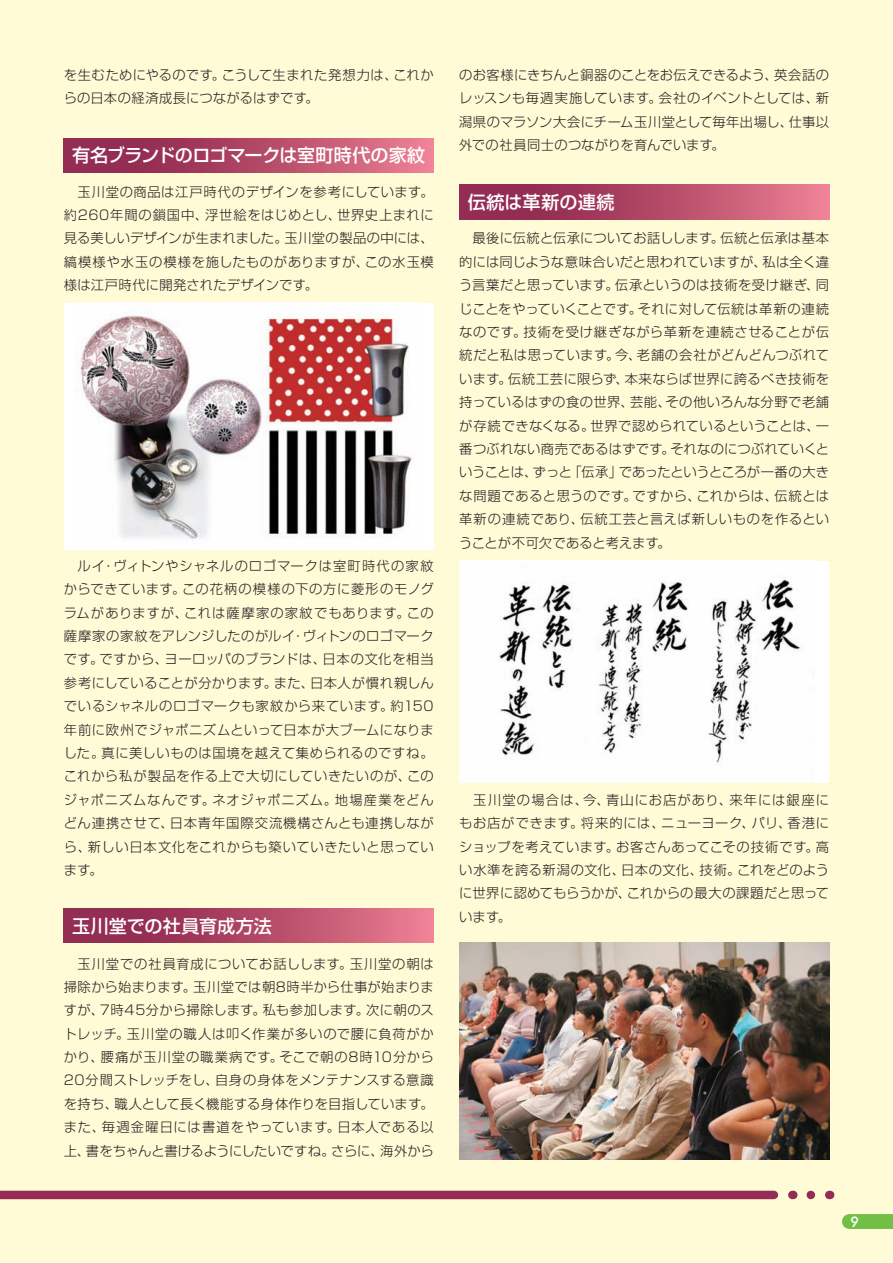
<style>
.page{position:relative;width:893px;height:1263px;background:#fffbd6}
.page>*{position:absolute;margin:0;border:0;box-sizing:border-box;transform-origin:0 0}
.t1{font:500 18px "Shin Go Pro";letter-spacing:-.005em;color:#fff}
.t2{font:500 13.8px "Futura";color:#fff}
.t3{font:300 13.35px/23.4px "Shin Go Pro";letter-spacing:.025em;color:#231f20;text-align:justify}
</style>
<div class="page">
<div style="left:849px;top:1214px;width:44px;height:15px;background:#71bf44"></div>
<div style="left:64px;top:909px;width:370px;height:34px;background:linear-gradient(to right,#831c45,#e67a8e)"></div>
<div style="left:459px;top:185px;width:370px;height:34px;background:linear-gradient(to right,#831c45,#e67a8e)"></div>
<div style="left:64px;top:139px;width:370px;height:34px;background:linear-gradient(to right,#831c45,#e67a8e)"></div>
<div style="left:64px;top:303px;width:370px;height:247px;background:#fff"></div>
<img style="left:80px;top:315px;width:334px;height:225px">
<div style="left:0;top:1191px;width:774px;height:8px;background:#942d53"></div>
<svg style="left:811px;top:1191px;width:5px;height:8px"></svg>
<img style="left:459px;top:943px;width:370px;height:217px">
<div style="left:459px;top:561px;width:370px;height:221px;background:#fff"></div>
<img style="left:498px;top:577px;width:316px;height:186px">
<p class="t3" style="left:64px;top:61px;width:371px">を生むためにやるのです。こうして生まれた発想力は、これからの日本の経済成長につながるはずです。</p>
<h1 class="t1" style="left:72px;top:141px;width:354px">有名ブランドのロゴマークは室町時代の家紋</h1>
<p class="t3" style="left:64px;top:178px;width:371px">　玉川堂の商品は江戸時代のデザインを参考にしています。約260年間の鎖国中、浮世絵をはじめとし、世界史上まれに見る美しいデザインが生まれました。玉川堂の製品の中には、縞模様や水玉の模様を施したものがありますが、この水玉模様は江戸時代に開発されたデザインです。</p>
<p class="t3" style="left:64px;top:552px;width:371px">　ルイ・ヴィトンやシャネルのロゴマークは室町時代の家紋からできています。この花柄の模様の下の方に菱形のモノグラムがありますが、これは薩摩家の家紋でもあります。この薩摩家の家紋をアレンジしたのがルイ・ヴィトンのロゴマークです。ですから、ヨーロッパのブランドは、日本の文化を相当参考にしていることが分かります。また、日本人が慣れ親しんでいるシャネルのロゴマークも家紋から来ています。約150年前に欧州でジャポニズムといって日本が大ブームになりました。真に美しいものは国境を越えて集められるのですね。これから私が製品を作る上で大切にしていきたいのが、このジャポニズムなんです。ネオジャポニズム。地場産業をどんどん連携させて、日本青年国際交流機構さんとも連携しながら、新しい日本文化をこれからも築いていきたいと思っています。</p>
<h1 class="t1" style="left:72px;top:911px;width:201px">玉川堂での社員育成方法</h1>
<p class="t3" style="left:64px;top:950px;width:371px">　玉川堂での社員育成についてお話しします。玉川堂の朝は掃除から始まります。玉川堂では朝8時半から仕事が始まりますが、7時45分から掃除します。私も参加します。次に朝のストレッチ。玉川堂の職人は叩く作業が多いので腰に負荷がかかり、腰痛が玉川堂の職業病です。そこで朝の8時10分から20分間ストレッチをし、自身の身体をメンテナンスする意識を持ち、職人として長く機能する身体作りを目指しています。また、毎週金曜日には書道をやっています。日本人である以上、書をちゃんと書けるようにしたいですね。さらに、海外から</p>
<p class="t3" style="left:459px;top:61px;width:371px">のお客様にきちんと銅器のことをお伝えできるよう、英会話のレッスンも毎週実施しています。会社のイベントとしては、新潟県のマラソン大会にチーム玉川堂として毎年出場し、仕事以外での社員同士のつながりを育んでいます。</p>
<h1 class="t1" style="left:468px;top:187px;width:148px">伝統は革新の連続</h1>
<p class="t3" style="left:459px;top:225px;width:371px">　最後に伝統と伝承についてお話しします。伝統と伝承は基本的には同じような意味合いだと思われていますが、私は全く違う言葉だと思っています。伝承というのは技術を受け継ぎ、同じことをやっていくことです。それに対して伝統は革新の連続なのです。技術を受け継ぎながら革新を連続させることが伝統だと私は思っています。今、老舗の会社がどんどんつぶれています。伝統工芸に限らず、本来ならば世界に誇るべき技術を持っているはずの食の世界、芸能、その他いろんな分野で老舗が存続できなくなる。世界で認められているということは、一番つぶれない商売であるはずです。それなのにつぶれていくということは、ずっと「伝承」であったというところが一番の大きな問題であると思うのです。ですから、これからは、伝統とは革新の連続であり、伝統工芸と言えば新しいものを作るということが不可欠であると考えます。</p>
<p class="t3" style="left:459px;top:786px;width:371px">　玉川堂の場合は、今、青山にお店があり、来年には銀座にもお店ができます。将来的には、ニューヨーク、パリ、香港にショップを考えています。お客さんあってこその技術です。高い水準を誇る新潟の文化、日本の文化、技術。これをどのように世界に認めてもらうかが、これからの最大の課題だと思っています。</p>
<p class="t2" style="left:850px;top:1212px;width:10px">9</p>
</div>
